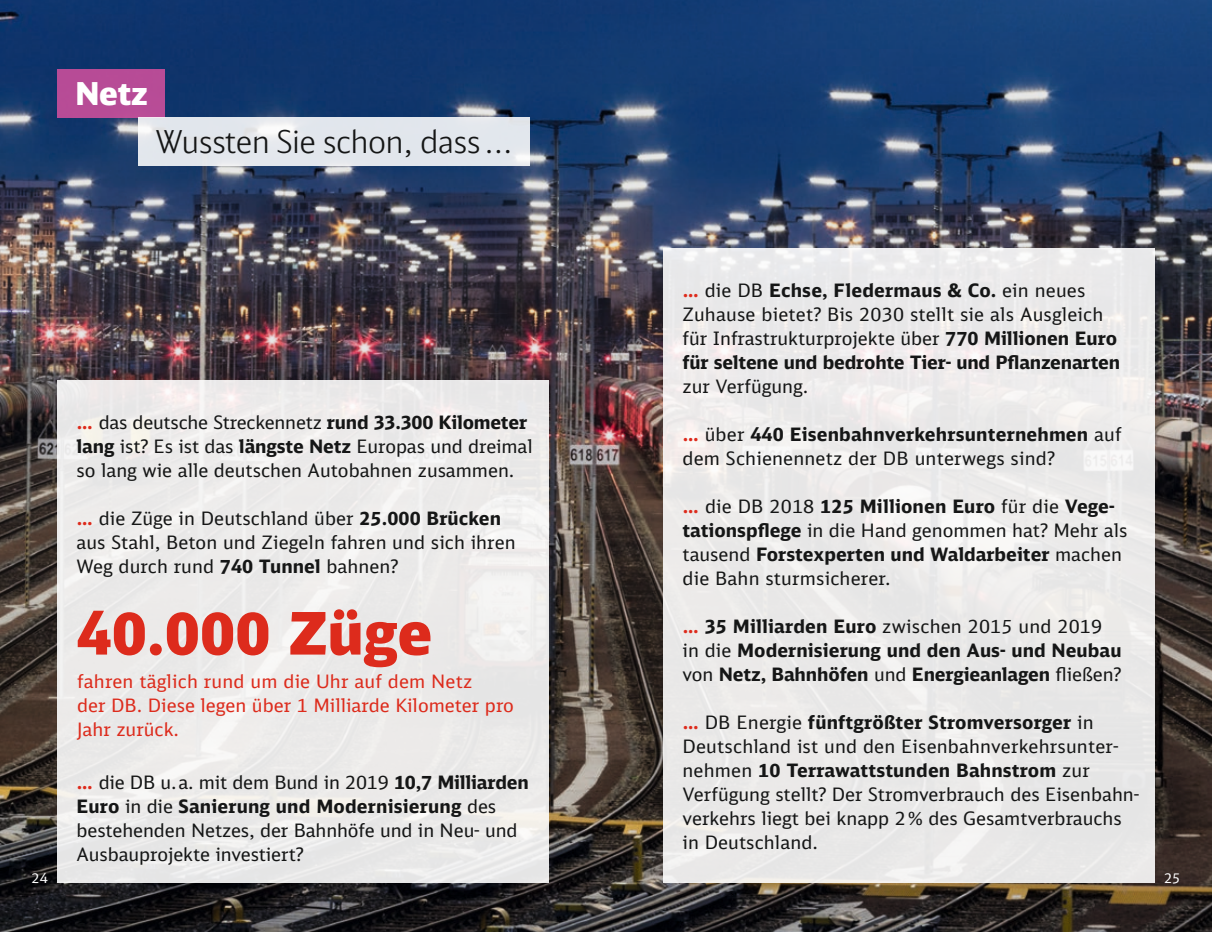
<style>
.page{position:relative;width:1212px;height:932px;background:#fff}
.page>*{position:absolute;margin:0;border:0;box-sizing:border-box;transform-origin:0 0}
.t1{font:900 58.5px "DB Sans";letter-spacing:.005em;color:#dd2b1c}
.t2{font:300 31.5px "DB Head";color:#151616}
.t3{font:900 31.5px "DB Head";color:#fff}
.t4{font:18.45px/24.1px "DB Sans";color:#151616}
.t5{font:700 18.45px/24.1px "DB Sans";color:#151616}
.t6{font:18.45px/24.1px "DB Sans";color:#dd2b1c}
.t7{font:13.5px "DB Sans";color:#fff}
.s1{font-weight:700;color:#dd2b1c}
.s2{font-weight:700}
.s3{color:#dd2b1c}
.s4{font-weight:400}
</style>
<div class="page">
<img style="left:0;top:0;width:1212px;height:931px">
<div style="left:57px;top:380px;width:492px;height:502px;background:#eceae9"></div>
<div style="left:663px;top:249px;width:491px;height:633px;background:#eae9e9"></div>
<div style="left:57px;top:70px;width:108px;height:48px;background:#b74c96"></div>
<div style="left:138px;top:118px;width:391px;height:48px;background:#e2e6ed"></div>
<h2 class="t3" style="left:75px;top:73px;width:74px">Netz</h2>
<h2 class="t2" style="left:156px;top:122px;width:359px">Wussten Sie schon, dass ...</h2>
<p class="t4" style="left:77px;top:409px;width:458px"><span class="s1">…</span> das deutsche Streckennetz <span class="s2">rund 33.300 Kilometer lang</span> ist? Es ist das <span class="s2">längste Netz</span> Europas und dreimal so lang wie alle deutschen Autobahnen zusammen.</p>
<p class="t4" style="left:77px;top:505px;width:441px"><span class="s1">…</span> die Züge in Deutschland über <span class="s2">25.000 Brücken </span>aus Stahl, Beton und Ziegeln fahren und sich ihren<br>Weg durch rund <span class="s2">740 Tunnel</span> bahnen?</p>
<h1 class="t1" style="left:77px;top:595px;width:357px">40.000 Züge</h1>
<p class="t6" style="left:77px;top:668px;width:438px">fahren täglich rund um die Uhr auf dem Netz<br>der DB. Diese legen über 1 Milliarde Kilometer pro<br>Jahr zurück.</p>
<p class="t4" style="left:77px;top:769px;width:454px"><span class="s1">…</span> die DB u.a. mit dem Bund in 2019 <span class="s2">10,7 Milliarden Euro</span> in die <span class="s2">Sanierung und Modernisierung</span> des bestehenden Netzes, der Bahnhöfe und in Neu- und Ausbauprojekte investiert?</p>
<p class="t4" style="left:682px;top:277px;width:439px"><span class="s1">…</span> die DB <span class="s2">Echse, Fledermaus &amp; Co.</span> ein neues Zuhause bietet? Bis 2030 stellt sie als Ausgleich für Infrastrukturprojekte über <span class="s2">770 Millionen Euro für seltene und bedrohte Tier- und Pflanzenarten</span></p>
<p class="t4" style="left:682px;top:373px;width:127px">zur Verfügung.</p>
<p class="t4" style="left:682px;top:421px;width:441px"><span class="s1">…</span> über <span class="s2">440 Eisenbahnverkehrsunternehmen</span> auf dem Schienennetz der DB unterwegs sind?</p>
<p class="t4" style="left:682px;top:493px;width:446px"><span class="s1">…</span> die DB 2018 <span class="s2">125 Millionen Euro</span> für die <span class="s2">Vege&shy;tationspflege</span> in die Hand genommen hat? Mehr als tausend <span class="s2">Forstexperten und Waldarbeiter</span> machen die Bahn sturmsicherer.</p>
<p class="t5" style="left:682px;top:613px;width:440px"><span class="s3">…</span> 35 Milliarden Euro <span class="s4">zwischen 2015 und 2019 in die</span> Modernisierung und den Aus- und Neubau <span class="s4">von</span> Netz, Bahnhöfen <span class="s4">und</span> Energieanlagen <span class="s4">fließen?</span></p>
<p class="t4" style="left:682px;top:709px;width:457px"><span class="s1">…</span> DB Energie <span class="s2">fünftgrößter Stromversorger</span> in Deutschland ist und den Eisenbahnverkehrsunter&shy;nehmen <span class="s2">10 Terrawattstunden Bahnstrom</span> zur Verfügung stellt? Der Stromverbrauch des Eisenbahn&shy;verkehrs liegt bei knapp 2% des Gesamtverbrauchs in Deutschland.</p>
<p class="t7" style="left:32px;top:869px;width:18px">24</p>
<p class="t7" style="left:1164px;top:869px;width:18px">25</p>
</div>
